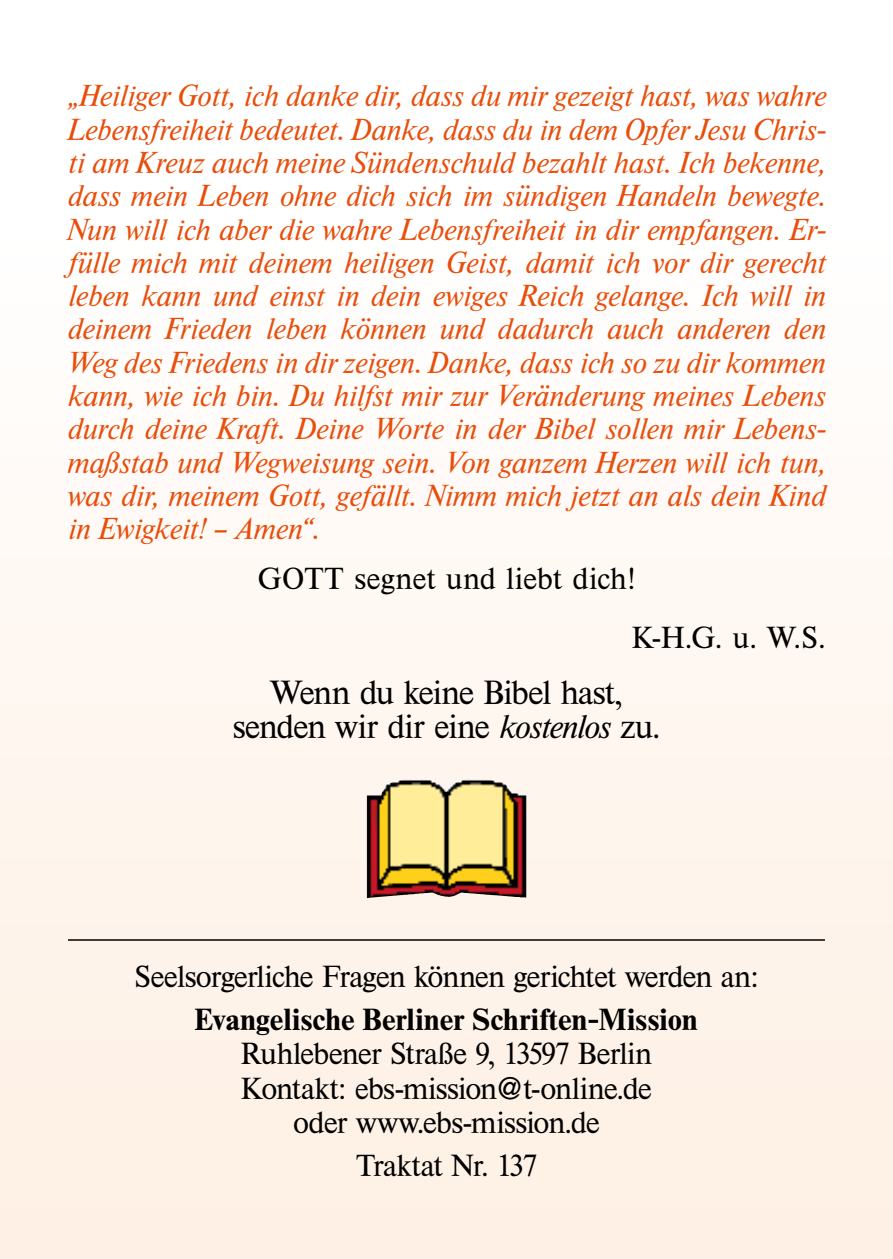
<style>
.page{position:relative;width:893px;height:1259px;background:#fff}
.page>*{position:absolute;margin:0;border:0;box-sizing:border-box;transform-origin:0 0}
.t1{font:33px/34.5px "Tnr Reg";color:#000;text-align:center}
.t2{font:30px/33.3px "Tim Ita";letter-spacing:.035em;color:#e94d0a;text-align:justify}
.t3{font:30px/34.5px "Tnr Reg";letter-spacing:.01em;color:#000;text-align:center}
.t4{font:30px "Tim Bol";letter-spacing:.015em;color:#000}
.t5{font:30px/58.5px "Tnr Reg";letter-spacing:.035em;color:#000}
.s1{font-family:"Tim Ita"}
</style>
<div class="page">
<div style="left:0;top:0;width:893px;height:1259px;background:linear-gradient(to right,#fef8f3,#fef8f3)"></div>
<img style="left:367px;top:779px;width:160px;height:119px">
<hr style="left:68px;top:939px;width:757px;height:1px;background:#000">
<p class="t2" style="left:68px;top:79px;width:759px">„Heiliger Gott, ich danke dir, dass du mir gezeigt hast, was wahre Lebensfreiheit bedeutet. Danke, dass du in dem Opfer Jesu Chris&shy;ti am Kreuz auch meine Sündenschuld bezahlt hast. Ich bekenne, dass mein Leben ohne dich sich im sündigen Handeln bewegte.<br>Nun will ich aber die wahre Lebensfreiheit in dir empfangen. Er&shy;fülle mich mit deinem heiligen Geist, damit ich vor dir gerecht leben kann und einst in dein ewiges Reich gelange. Ich will in deinem Frieden leben können und dadurch auch anderen den Weg des Friedens in dir zeigen. Danke, dass ich so zu dir kommen kann, wie ich bin. Du hilfst mir zur Veränderung meines Lebens durch deine Kraft. Deine Worte in der Bibel sollen mir Lebens&shy;maßstab und Wegweisung sein. Von ganzem Herzen will ich tun, was dir, meinem Gott, gefällt. Nimm mich jetzt an als dein Kind in Ewigkeit! – Amen“.</p>
<p class="t5" style="left:633px;top:549px;width:194px;text-indent:-374px">GOTT segnet und liebt dich!<br>K-H.G. u. W.S.</p>
<p class="t1" style="left:233px;top:675px;width:428px">Wenn du keine Bibel hast, senden wir dir eine <span class="s1">kostenlos</span> zu.</p>
<p class="t3" style="left:135px;top:958px;width:625px">Seelsorgerliche Fragen können gerichtet werden an:</p>
<p class="t4" style="left:195px;top:1001px;width:504px">Evangelische Berliner Schriften-Mission</p>
<p class="t3" style="left:241px;top:1036px;width:412px">Ruhlebener Straße 9, 13597 Berlin<br>Kontakt: ebs-mission@t-online.de oder www.ebs-mission.de</p>
<p class="t3" style="left:356px;top:1148px;width:182px">Traktat Nr. 137</p>
</div>
